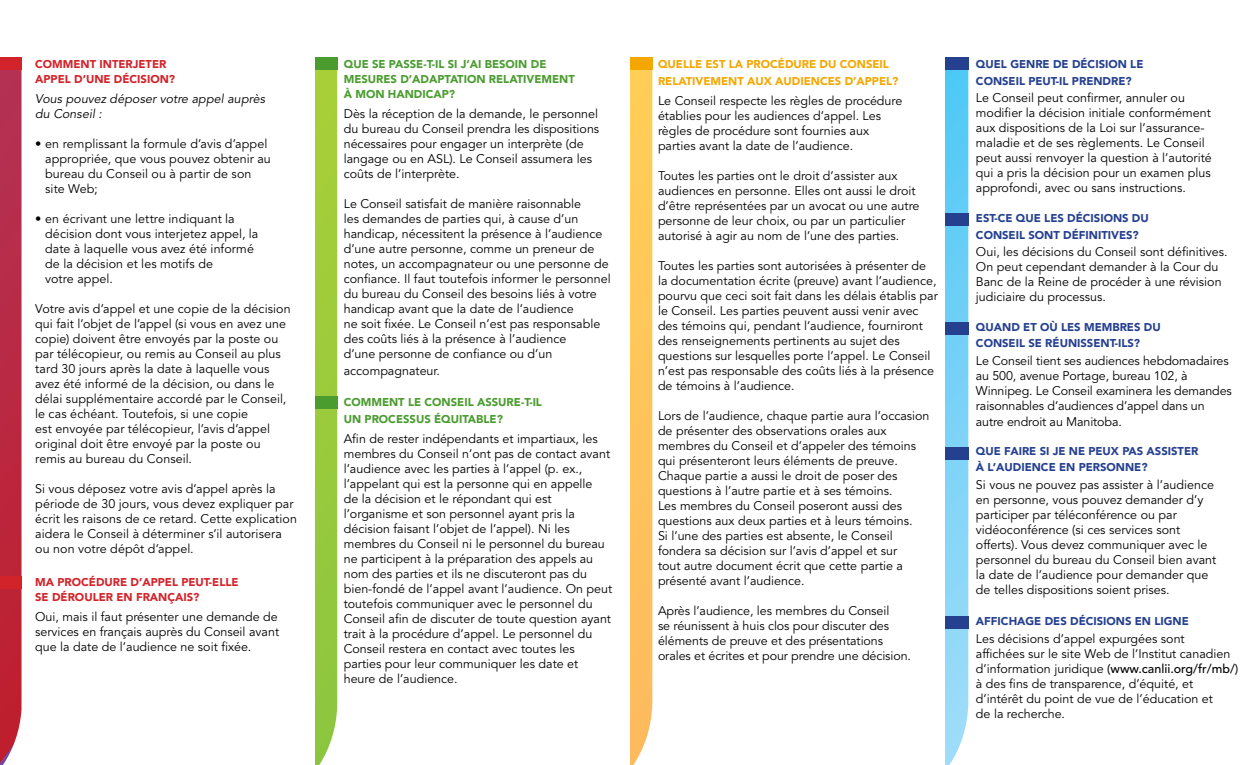
<style>
.page{position:relative;width:1260px;height:765px;background:#fff}
.page>*{position:absolute;margin:0;border:0;box-sizing:border-box;transform-origin:0 0}
.t1{font:12.5px/15px "Avenir LT Std";color:#000}
.t2{font:italic 12.5px/15px "Avenir LT Std";letter-spacing:.005em;color:#000}
.t3{font:900 11.25px/16.2px "Avenir LT Std";color:#25408f}
.t4{font:900 11.25px/15px "Avenir LT Std";color:#4a9c2f}
.t5{font:900 11.25px/15px "Avenir LT Std";color:#d2232a}
.t6{font:900 11.25px/16.2px "Avenir LT Std";color:#f4a700}
.s1{font-weight:500}
</style>
<div class="page">
<svg style="left:0;top:70px;width:22px;height:695px;background:#bc324a"></svg>
<div style="left:0;top:576px;width:22px;height:13px;background:#d2232a"></div>
<div style="left:0;top:57px;width:22px;height:13px;background:#d2232a"></div>
<svg style="left:315px;top:70px;width:22px;height:695px;background:#9ccb40"></svg>
<div style="left:315px;top:57px;width:22px;height:13px;background:#4a9c2f"></div>
<div style="left:315px;top:396px;width:22px;height:12px;background:#4a9c2f"></div>
<svg style="left:630px;top:70px;width:22px;height:695px;background:#fec65e"></svg>
<div style="left:630px;top:57px;width:22px;height:13px;background:#f4a700"></div>
<svg style="left:945px;top:70px;width:23px;height:695px;background:#7bd2f6"></svg>
<div style="left:945px;top:57px;width:23px;height:13px;background:#25408f"></div>
<div style="left:945px;top:214px;width:23px;height:12px;background:#25408f"></div>
<div style="left:945px;top:322px;width:23px;height:12px;background:#25408f"></div>
<div style="left:945px;top:447px;width:23px;height:12px;background:#25408f"></div>
<div style="left:945px;top:616px;width:23px;height:13px;background:#25408f"></div>
<p class="t5" style="left:35px;top:57px;width:141px">COMMENT INTERJETER<br>APPEL D’UNE DÉCISION?</p>
<p class="t2" style="left:35px;top:92px;width:231px">Vous pouvez déposer votre appel auprès du Conseil :</p>
<p class="t1" style="left:45px;top:137px;width:227px;text-indent:-10px">• en remplissant la formule d’avis d’appel appropriée, que vous pouvez obtenir au bureau du Conseil ou à partir de son site Web;</p>
<p class="t1" style="left:45px;top:212px;width:215px;text-indent:-10px">• en écrivant une lettre indiquant la décision dont vous interjetez appel, la date à laquelle vous avez été informé de la décision et les motifs de<br>votre appel.</p>
<p class="t1" style="left:35px;top:302px;width:257px">Votre avis d’appel et une copie de la décision qui fait l’objet de l’appel (si vous en avez une copie) doivent être envoyés par la poste ou par télécopieur, ou remis au Conseil au plus tard 30 jours après la date à laquelle vous avez été informé de la décision, ou dans le délai supplémentaire accordé par le Conseil, le cas échéant. Toutefois, si une copie<br>est envoyée par télécopieur, l’avis d’appel original doit être envoyé par la poste ou remis au bureau du Conseil.</p>
<p class="t1" style="left:35px;top:482px;width:263px">Si vous déposez votre avis d’appel après la période de 30 jours, vous devez expliquer par écrit les raisons de ce retard. Cette explication aidera le Conseil à déterminer s’il autorisera ou non votre dépôt d’appel.</p>
<p class="t5" style="left:35px;top:575px;width:205px">MA PROCÉDURE D’APPEL PEUT-ELLE<br>SE DÉROULER EN FRANÇAIS?</p>
<p class="t1" style="left:35px;top:610px;width:246px;text-align:justify">Oui, mais il faut présenter une demande de services en français auprès du Conseil avant que la date de l’audience ne soit fxée.</p>
<p class="t4" style="left:344px;top:57px;width:233px">QUE SE PASSE-T-IL SI J’AI BESOIN DE<br>MESURES D’ADAPTATION RELATIVEMENT<br>À MON HANDICAP?</p>
<p class="t1" style="left:344px;top:107px;width:257px">Dès la réception de la demande, le personnel du bureau du Conseil prendra les dispositions nécessaires pour engager un interprète (de langage ou en ASL). Le Conseil assumera les coûts de l’interprète.</p>
<p class="t1" style="left:344px;top:197px;width:268px">Le Conseil satisfait de manière raisonnable<br>les demandes de parties qui, à cause d’un handicap, nécessitent la présence à l’audience d’une autre personne, comme un preneur de notes, un accompagnateur ou une personne de confance. Il faut toutefois informer le personnel du bureau du Conseil des besoins liés à votre handicap avant que la date de l’audience<br>ne soit fxée. Le Conseil n’est pas responsable des coûts liés à la présence à l’audience<br>d’une personne de confance ou d’un</p>
<p class="t1" style="left:344px;top:364px;width:98px">accompagnateur.</p>
<p class="t4" style="left:344px;top:394px;width:200px;line-height:16.2px">COMMENT LE CONSEIL ASSURE-T-IL<br>UN PROCESSUS ÉQUITABLE?</p>
<p class="t1" style="left:344px;top:431px;width:270px">Afn de rester indépendants et impartiaux, les membres du Conseil n’ont pas de contact avant l’audience avec les parties à l’appel (p. ex., l’appelant qui est la personne qui en appelle<br>de la décision et le répondant qui est l’organisme et son personnel ayant pris la décision faisant l’objet de l’appel). Ni les membres du Conseil ni le personnel du bureau ne participent à la préparation des appels au nom des parties et ils ne discuteront pas du bien-fondé de l’appel avant l’audience. On peut toutefois communiquer avec le personnel du Conseil afn de discuter de toute question ayant trait à la procédure d’appel. Le personnel du Conseil restera en contact avec toutes les parties pour leur communiquer les date et heure de l’audience.</p>
<p class="t6" style="left:658px;top:56px;width:242px">QUELLE EST LA PROCÉDURE DU CONSEIL<br>RELATIVEMENT AUX AUDIENCES D’APPEL?</p>
<p class="t1" style="left:658px;top:93px;width:246px">Le Conseil respecte les règles de procédure établies pour les audiences d’appel. Les règles de procédure sont fournies aux parties avant la date de l’audience.</p>
<p class="t1" style="left:658px;top:168px;width:263px">Toutes les parties ont le droit d’assister aux audiences en personne. Elles ont aussi le droit d’être représentées par un avocat ou une autre personne de leur choix, ou par un particulier autorisé à agir au nom de l’une des parties.</p>
<p class="t1" style="left:658px;top:258px;width:281px">Toutes les parties sont autorisées à présenter de la documentation écrite (preuve) avant l’audience, pourvu que ceci soit fait dans les délais établis par le Conseil. Les parties peuvent aussi venir avec des témoins qui, pendant l’audience, fourniront des renseignements pertinents au sujet des questions sur lesquelles porte l’appel. Le Conseil n’est pas responsable des coûts liés à la présence de témoins à l’audience.</p>
<p class="t1" style="left:658px;top:408px;width:273px">Lors de l’audience, chaque partie aura l’occasion de présenter des observations orales aux membres du Conseil et d’appeler des témoins qui présenteront leurs éléments de preuve.<br>Chaque partie a aussi le droit de poser des questions à l’autre partie et à ses témoins.<br>Les membres du Conseil poseront aussi des questions aux deux parties et à leurs témoins.<br>Si l’une des parties est absente, le Conseil fondera sa décision sur l’avis d’appel et sur<br>tout autre document écrit que cette partie a présenté avant l’audience.</p>
<p class="t1" style="left:658px;top:603px;width:255px">Après l’audience, les membres du Conseil<br>se réunissent à huis clos pour discuter des éléments de preuve et des présentations orales et écrites et pour prendre une décision.</p>
<p class="t3" style="left:976px;top:56px;width:169px">QUEL GENRE DE DÉCISION LE<br>CONSEIL PEUT-IL PRENDRE?</p>
<p class="t1" style="left:976px;top:91px;width:237px">Le Conseil peut confrmer, annuler ou modifer la décision initiale conformément aux dispositions de la Loi sur l’assurance&shy;maladie et de ses règlements. Le Conseil peut aussi renvoyer la question à l’autorité qui a pris la décision pour un examen plus approfondi, avec ou sans instructions.</p>
<p class="t3" style="left:976px;top:210px;width:174px">EST-CE QUE LES DÉCISIONS DU<br>CONSEIL SONT DÉFINITIVES?</p>
<p class="t1" style="left:976px;top:245px;width:253px">Oui, les décisions du Conseil sont défnitives.<br>On peut cependant demander à la Cour du Banc de la Reine de procéder à une révision judiciaire du processus.</p>
<p class="t3" style="left:976px;top:319px;width:186px">QUAND ET OÙ LES MEMBRES DU<br>CONSEIL SE RÉUNISSENT-ILS?</p>
<p class="t1" style="left:976px;top:354px;width:257px">Le Conseil tient ses audiences hebdomadaires au 500, avenue Portage, bureau 102, à Winnipeg. Le Conseil examinera les demandes raisonnables d’audiences d’appel dans un</p>
<p class="t1" style="left:976px;top:415px;width:147px">autre endroit au Manitoba.</p>
<p class="t3" style="left:976px;top:443px;width:224px">QUE FAIRE SI JE NE PEUX PAS ASSISTER<br>À L’AUDIENCE EN PERSONNE?</p>
<p class="t1" style="left:976px;top:477px;width:242px">Si vous ne pouvez pas assister à l’audience en personne, vous pouvez demander d’y participer par téléconférence ou par vidéoconférence (si ces services sont offerts). Vous devez communiquer avec le personnel du bureau du Conseil bien avant la date de l’audience pour demander que de telles dispositions soient prises.</p>
<p class="t3" style="left:976px;top:613px;width:214px">AFFICHAGE DES DÉCISIONS EN LIGNE</p>
<p class="t1" style="left:976px;top:631px;width:264px">Les décisions d’appel expurgées sont<br>affchées sur le site Web de l’Institut canadien d’information juridique <span class="s1">(www.canlii.org/fr/mb/) </span>à des fns de transparence, d’équité, et d’intérêt du point de vue de l’éducation et<br>de la recherche.</p>
</div>
